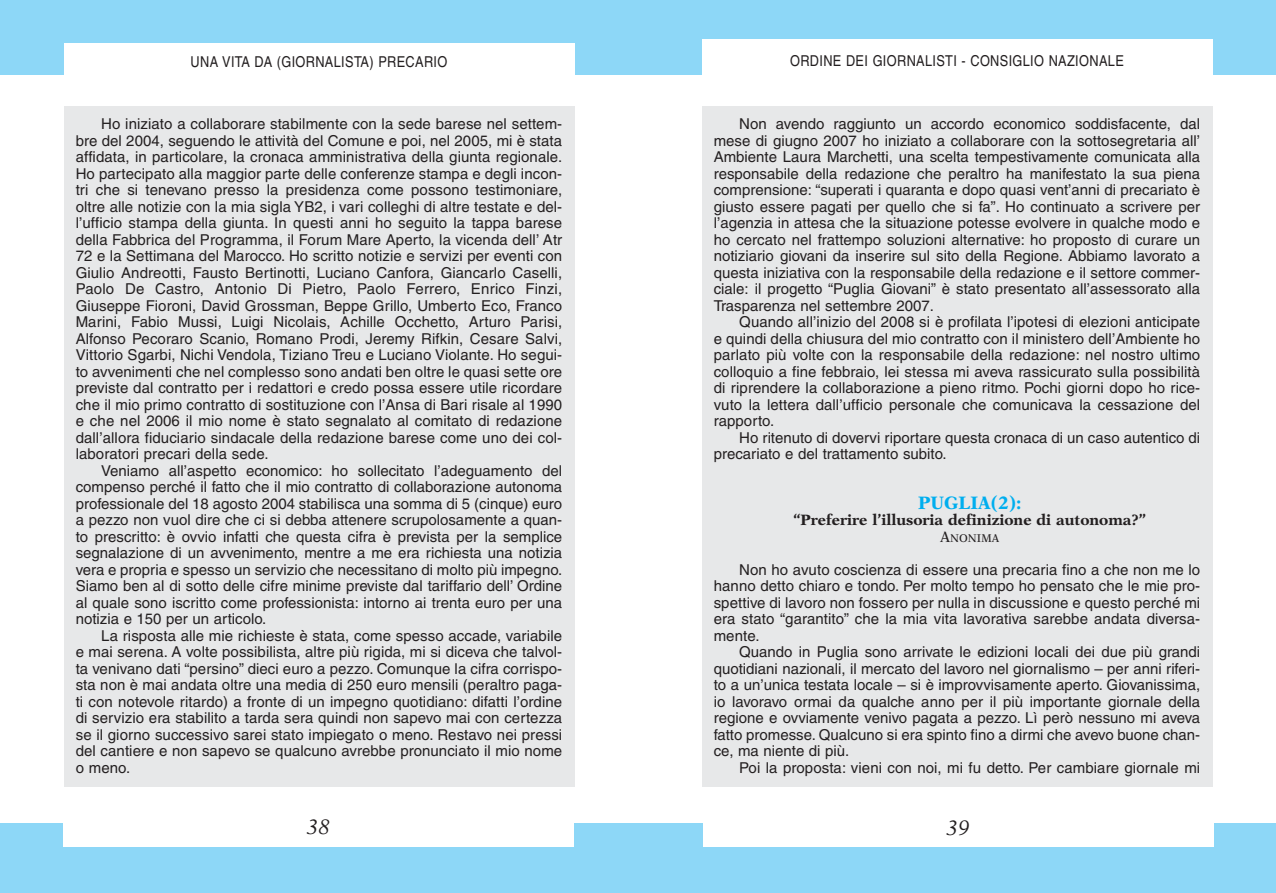
<style>
.page{position:relative;width:1276px;height:893px;background:#fff}
.page>*{position:absolute;margin:0;border:0;box-sizing:border-box;transform-origin:0 0}
.t1{font:italic 21px "New Aster";color:#231f20}
.t2{font:700 18px "New Aster";color:#00aeef}
.t3{font:15px/16.5px "Helvetica";letter-spacing:.005em;color:#231f20;text-align:justify}
.t4{font:15px "Helvetica";letter-spacing:.03em;color:#231f20;scale:.85 1}
.t5{font:700 15px "New Aster";color:#231f20}
.t6{font:11.25px "New Aster";color:#231f20}
.s1{font-size:15px}
</style>
<div class="page">
<div style="left:702px;top:106px;width:510px;height:681px;background:#e7e8e9"></div>
<div style="left:0;top:823px;width:1276px;height:70px;background:#8dd7f7"></div>
<div style="left:0;top:0;width:1276px;height:74px;background:#8dd7f7"></div>
<div style="left:64px;top:106px;width:510px;height:681px;background:#e7e8e9"></div>
<div style="left:64px;top:44px;width:510px;height:35px;background:#fff"></div>
<div style="left:63px;top:811px;width:511px;height:36px;background:#fff"></div>
<div style="left:702px;top:40px;width:510px;height:42px;background:#fff"></div>
<div style="left:703px;top:812px;width:510px;height:35px;background:#fff"></div>
<p class="t4" style="left:190px;top:56px;width:304px">UNA VITA DA (GIORNALISTA) PRECARIO</p>
<p class="t4" style="left:790px;top:55px;width:394px">ORDINE DEI GIORNALISTI - CONSIGLIO NAZIONALE</p>
<p class="t3" style="left:76px;top:117px;width:488px;text-indent:26px">Ho iniziato a collaborare stabilmente con la sede barese nel settem&shy;bre del 2004, seguendo le attività del Comune e poi, nel 2005, mi è stata affidata, in particolare, la cronaca amministrativa della giunta regionale.<br>Ho partecipato alla maggior parte delle conferenze stampa e degli incon&shy;tri che si tenevano presso la presidenza come possono testimoniare, oltre alle notizie con la mia sigla YB2, i vari colleghi di altre testate e del&shy;l’ufficio stampa della giunta. In questi anni ho seguito la tappa barese della Fabbrica del Programma, il Forum Mare Aperto, la vicenda dell’ Atr 72 e la Settimana del Marocco. Ho scritto notizie e servizi per eventi con Giulio Andreotti, Fausto Bertinotti, Luciano Canfora, Giancarlo Caselli, Paolo De Castro, Antonio Di Pietro, Paolo Ferrero, Enrico Finzi, Giuseppe Fioroni, David Grossman, Beppe Grillo, Umberto Eco, Franco Marini, Fabio Mussi, Luigi Nicolais, Achille Occhetto, Arturo Parisi, Alfonso Pecoraro Scanio, Romano Prodi, Jeremy Rifkin, Cesare Salvi, Vittorio Sgarbi, Nichi Vendola, Tiziano Treu e Luciano Violante. Ho segui&shy;to avvenimenti che nel complesso sono andati ben oltre le quasi sette ore previste dal contratto per i redattori e credo possa essere utile ricordare che il mio primo contratto di sostituzione con l’Ansa di Bari risale al 1990 e che nel 2006 il mio nome è stato segnalato al comitato di redazione dall’allora fiduciario sindacale della redazione barese come uno dei col&shy;laboratori precari della sede.</p>
<p class="t3" style="left:76px;top:463px;width:488px;text-indent:26px">Veniamo all’aspetto economico: ho sollecitato l’adeguamento del compenso perché il fatto che il mio contratto di collaborazione autonoma professionale del 18 agosto 2004 stabilisca una somma di 5 (cinque) euro a pezzo non vuol dire che ci si debba attenere scrupolosamente a quan&shy;to prescritto: è ovvio infatti che questa cifra è prevista per la semplice segnalazione di un avvenimento, mentre a me era richiesta una notizia vera e propria e spesso un servizio che necessitano di molto più impegno.<br>Siamo ben al di sotto delle cifre minime previste dal tariffario dell’ Ordine al quale sono iscritto come professionista: intorno ai trenta euro per una notizia e 150 per un articolo.</p>
<p class="t3" style="left:76px;top:628px;width:488px;text-indent:26px">La risposta alle mie richieste è stata, come spesso accade, variabile e mai serena. A volte possibilista, altre più rigida, mi si diceva che talvol&shy;ta venivano dati “persino” dieci euro a pezzo. Comunque la cifra corrispo&shy;sta non è mai andata oltre una media di 250 euro mensili (peraltro paga&shy;ti con notevole ritardo) a fronte di un impegno quotidiano: difatti l’ordine di servizio era stabilito a tarda sera quindi non sapevo mai con certezza se il giorno successivo sarei stato impiegato o meno. Restavo nei pressi del cantiere e non sapevo se qualcuno avrebbe pronunciato il mio nome o meno.</p>
<p class="t3" style="left:714px;top:117px;width:488px;text-indent:26px">Non avendo raggiunto un accordo economico soddisfacente, dal mese di giugno 2007 ho iniziato a collaborare con la sottosegretaria all’ Ambiente Laura Marchetti, una scelta tempestivamente comunicata alla responsabile della redazione che peraltro ha manifestato la sua piena comprensione: “superati i quaranta e dopo quasi vent’anni di precariato è giusto essere pagati per quello che si fa”. Ho continuato a scrivere per l’agenzia in attesa che la situazione potesse evolvere in qualche modo e ho cercato nel frattempo soluzioni alternative: ho proposto di curare un notiziario giovani da inserire sul sito della Regione. Abbiamo lavorato a questa iniziativa con la responsabile della redazione e il settore commer&shy;ciale: il progetto “Puglia Giovani” è stato presentato all’assessorato alla Trasparenza nel settembre 2007.</p>
<p class="t3" style="left:714px;top:315px;width:488px;text-indent:26px">Quando all’inizio del 2008 si è profilata l’ipotesi di elezioni anticipate e quindi della chiusura del mio contratto con il ministero dell’Ambiente ho parlato più volte con la responsabile della redazione: nel nostro ultimo colloquio a fine febbraio, lei stessa mi aveva rassicurato sulla possibilità di riprendere la collaborazione a pieno ritmo. Pochi giorni dopo ho rice&shy;vuto la lettera dall’ufficio personale che comunicava la cessazione del rapporto.</p>
<p class="t3" style="left:714px;top:430px;width:488px;text-indent:26px">Ho ritenuto di dovervi riportare questa cronaca di un caso autentico di precariato e del trattamento subito.</p>
<p class="t2" style="left:918px;top:495px;width:105px">PUGLIA(2):</p>
<p class="t5" style="left:793px;top:514px;width:355px">“Preferire l’illusoria definizione di autonoma?”</p>
<p class="t6" style="left:940px;top:533px;width:61px"><span class="s1">A</span>NONIMA</p>
<p class="t3" style="left:714px;top:562px;width:488px;text-indent:26px">Non ho avuto coscienza di essere una precaria fino a che non me lo hanno detto chiaro e tondo. Per molto tempo ho pensato che le mie pro&shy;spettive di lavoro non fossero per nulla in discussione e questo perché mi era stato “garantito” che la mia vita lavorativa sarebbe andata diversa&shy;mente.</p>
<p class="t3" style="left:714px;top:645px;width:488px;text-indent:26px">Quando in Puglia sono arrivate le edizioni locali dei due più grandi quotidiani nazionali, il mercato del lavoro nel giornalismo – per anni riferi&shy;to a un’unica testata locale – si è improvvisamente aperto. Giovanissima, io lavoravo ormai da qualche anno per il più importante giornale della regione e ovviamente venivo pagata a pezzo. Lì però nessuno mi aveva fatto promesse. Qualcuno si era spinto fino a dirmi che avevo buone chan&shy;ce, ma niente di più.</p>
<p class="t3" style="left:739px;top:760px;width:462px">Poi la proposta: vieni con noi, mi fu detto. Per cambiare giornale mi</p>
<h1 class="t1" style="left:307px;top:818px;width:25px">38</h1>
<h1 class="t1" style="left:946px;top:819px;width:25px">39</h1>
</div>
